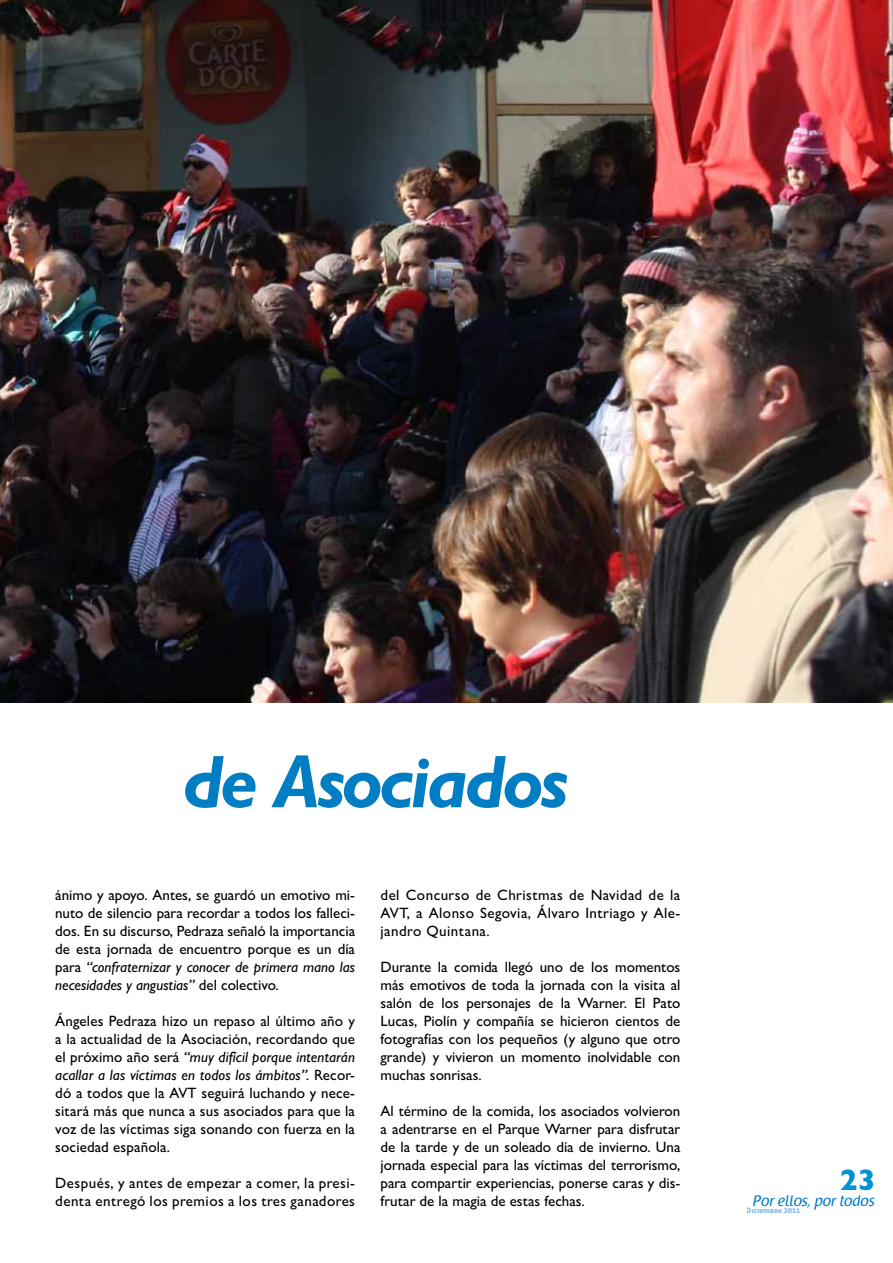
<style>
.page{position:relative;width:893px;height:1263px;background:#fff}
.page>*{position:absolute;margin:0;border:0;box-sizing:border-box;transform-origin:0 0}
.t1{font:italic 700 75px "Gill Sans MT Pro";letter-spacing:-.04em;color:#007dc3}
.t2{font:800 30px "Gill Sans MT Pro";color:#0093d0}
.t3{font:500 15px/18px "Gill Sans MT Pro";letter-spacing:.01em;color:#000;text-align:justify}
.t4{font:500 15px/18px "Gill Sans MT Pro";letter-spacing:.03em;color:#000}
.t5{font:15px "Raspoutine Classic";color:#007dc3}
.t6{font:7.5px "Aller Display";color:#6caddf}
.s1{font-style:italic}
</style>
<div class="page">
<img style="left:0;top:0;width:893px;height:702px">
<h1 class="t1" style="left:183px;top:735px;width:387px">de Asociados</h1>
<p class="t3" style="left:55px;top:886px;width:301px">ánimo y apoyo. Antes, se guardó un emotivo mi&shy;nuto de silencio para recordar a todos los falleci&shy;dos. En su discurso, Pedraza señaló la importancia de esta jornada de encuentro porque es un día para <span class="s1">“confraternizar y conocer de primera mano las necesidades y angustias”</span> del colectivo.</p>
<p class="t3" style="left:55px;top:1012px;width:301px">Ángeles Pedraza hizo un repaso al último año y a la actualidad de la Asociación, recordando que el próximo año será <span class="s1">“muy difícil porque intentarán acallar a las víctimas en todos los ámbitos”.</span> Recor&shy;dó a todos que la AVT seguirá luchando y nece&shy;sitará más que nunca a sus asociados para que la voz de las víctimas siga sonando con fuerza en la sociedad española.</p>
<p class="t4" style="left:55px;top:1174px;width:301px">Después, y antes de empezar a comer, la presi&shy;denta entregó los premios a los tres ganadores</p>
<p class="t3" style="left:381px;top:886px;width:301px">del Concurso de Christmas de Navidad de la AVT, a Alonso Segovia, Álvaro Intriago y Ale&shy;jandro Quintana.</p>
<p class="t3" style="left:381px;top:958px;width:301px">Durante la comida llegó uno de los momentos más emotivos de toda la jornada con la visita al salón de los personajes de la Warner. El Pato Lucas, Piolín y compañía se hicieron cientos de fotografías con los pequeños (y alguno que otro grande) y vivieron un momento inolvidable con muchas sonrisas.</p>
<p class="t3" style="left:381px;top:1102px;width:301px">Al término de la comida, los asociados volvieron a adentrarse en el Parque Warner para disfrutar de la tarde y de un soleado día de invierno. Una jornada especial para las víctimas del terrorismo, para compartir experiencias, ponerse caras y dis&shy;frutar de la magia de estas fechas.</p>
<h2 class="t2" style="left:840px;top:1162px;width:37px">23</h2>
<p class="t5" style="left:753px;top:1192px;width:123px">Por ellos, por todos</p>
<p class="t6" style="left:747px;top:1206px;width:55px">Diciembre 2011</p>
</div>
